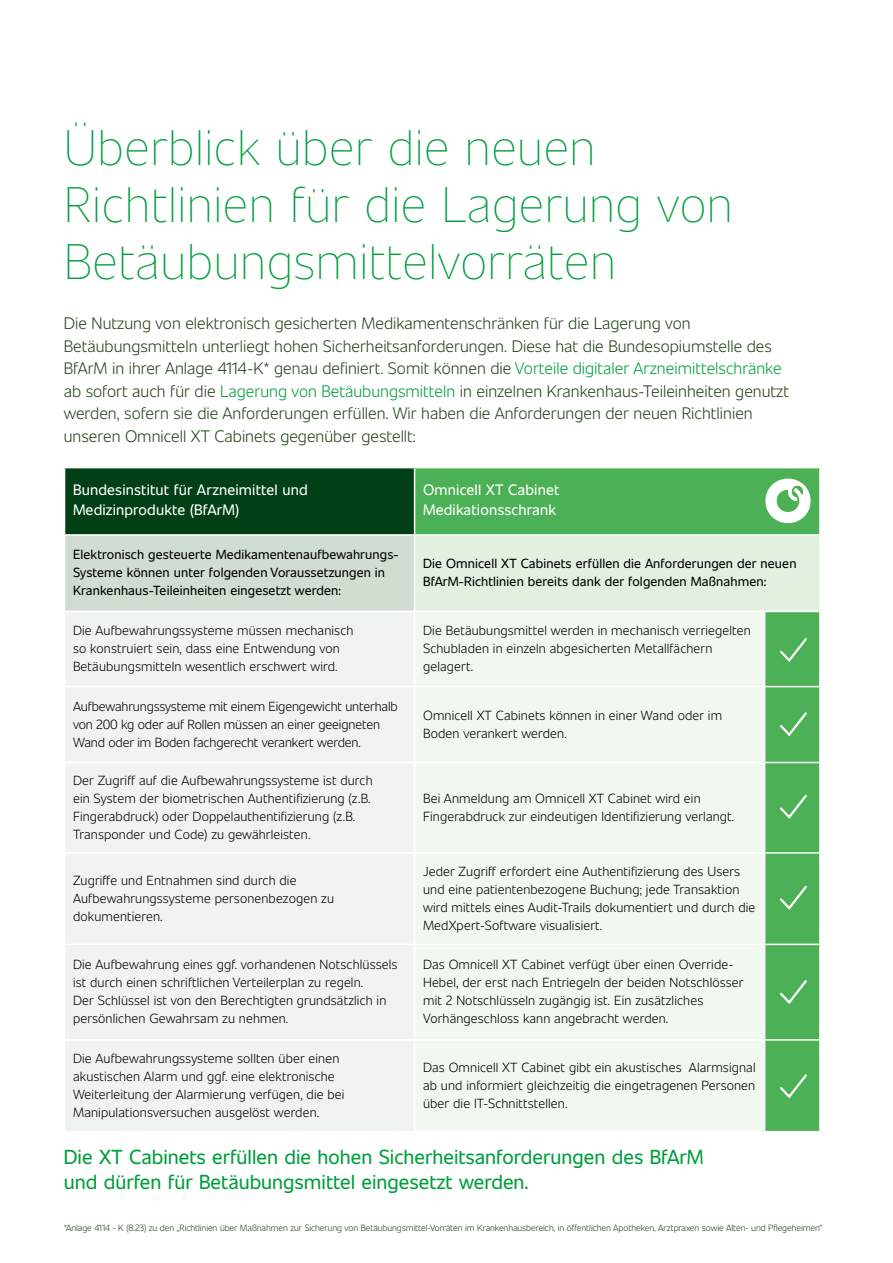
<style>
.page{position:relative;width:893px;height:1263px;background:#fff}
.page>*{position:absolute;margin:0;border:0;box-sizing:border-box;transform-origin:0 0}
.t1{font:200 49.5px/57px "Unitext";letter-spacing:.01em;color:#009e3d}
.t2{font:20.1px/25.5px "Unitext";color:#009e3d}
.t3{font:300 16.5px/22.5px "Unitext";color:#26431e}
.t4{font:15px/20.2px "Unitext";letter-spacing:.01em;color:#fff}
.t5{font:300 13.2px/18px "Unitext";letter-spacing:.01em;color:#000}
.t6{font:13.2px/18px "Unitext";letter-spacing:.01em;color:#000}
.t7{font:300 13.2px/18px "Unitext";letter-spacing:-.01em;color:#000}
.t8{font:300 9px "Unitext";letter-spacing:-.01em;color:#26431e}
.s1{color:#009e3d}
</style>
<div class="page">
<div style="left:65px;top:468px;width:350px;height:67px;background:#004014"></div>
<div style="left:415px;top:468px;width:404px;height:663px;background:#4cb056"></div>
<div style="left:65px;top:535px;width:350px;height:76px;background:#d2ddd1"></div>
<div style="left:415px;top:535px;width:405px;height:76px;background:#e3f0e0"></div>
<div style="left:65px;top:612px;width:349px;height:519px;background:#f0f4f0"></div>
<div style="left:415px;top:612px;width:349px;height:519px;background:#f1f8f0"></div>
<hr style="left:414px;top:468px;width:1px;height:66px;background:#fff">
<hr style="left:64px;top:534px;width:351px;height:2px;background:#fff">
<hr style="left:415px;top:534px;width:350px;height:2px;background:#fff">
<hr style="left:414px;top:536px;width:1px;height:75px;background:#fff">
<hr style="left:765px;top:534px;width:56px;height:2px;background:#fff">
<hr style="left:819px;top:536px;width:2px;height:75px;background:#fff">
<hr style="left:415px;top:611px;width:350px;height:1px;background:#fff">
<hr style="left:765px;top:611px;width:56px;height:1px;background:#fff">
<hr style="left:764px;top:612px;width:1px;height:74px;background:#fff">
<hr style="left:64px;top:686px;width:351px;height:1px;background:#fff">
<hr style="left:415px;top:686px;width:350px;height:1px;background:#fff">
<hr style="left:765px;top:686px;width:56px;height:1px;background:#fff">
<hr style="left:764px;top:687px;width:1px;height:75px;background:#fff">
<hr style="left:64px;top:762px;width:351px;height:1px;background:#fff">
<hr style="left:415px;top:762px;width:350px;height:1px;background:#fff">
<hr style="left:765px;top:762px;width:56px;height:1px;background:#fff">
<hr style="left:764px;top:763px;width:1px;height:89px;background:#fff">
<hr style="left:64px;top:852px;width:351px;height:2px;background:#fff">
<hr style="left:415px;top:852px;width:350px;height:2px;background:#fff">
<hr style="left:765px;top:852px;width:56px;height:2px;background:#fff">
<hr style="left:764px;top:854px;width:1px;height:89px;background:#fff">
<hr style="left:64px;top:943px;width:351px;height:2px;background:#fff">
<hr style="left:415px;top:943px;width:350px;height:2px;background:#fff">
<hr style="left:765px;top:943px;width:56px;height:2px;background:#fff">
<hr style="left:764px;top:945px;width:1px;height:94px;background:#fff">
<hr style="left:64px;top:1039px;width:351px;height:2px;background:#fff">
<hr style="left:415px;top:1039px;width:350px;height:2px;background:#fff">
<hr style="left:765px;top:1039px;width:56px;height:2px;background:#fff">
<hr style="left:764px;top:1041px;width:1px;height:90px;background:#fff">
<svg style="left:765px;top:478px;width:46px;height:46px"></svg>
<svg style="left:778px;top:636px;width:31px;height:28px"></svg>
<svg style="left:778px;top:710px;width:31px;height:28px"></svg>
<svg style="left:778px;top:793px;width:31px;height:27px"></svg>
<svg style="left:778px;top:884px;width:31px;height:27px"></svg>
<svg style="left:778px;top:978px;width:31px;height:28px"></svg>
<svg style="left:778px;top:1072px;width:31px;height:28px"></svg>
<h1 class="t1" style="left:64px;top:116px;width:671px">Überblick über die neuen<br>Richtlinien für die Lagerung von<br>Betäubungsmittelvorräten</h1>
<p class="t3" style="left:64px;top:311px;width:727px">Die Nutzung von elektronisch gesicherten Medikamentenschränken für die Lagerung von Betäubungsmitteln unterliegt hohen Sicherheitsanforderungen. Diese hat die Bundesopiumstelle des BfArM in ihrer Anlage 4114-K* genau definiert. Somit können die <span class="s1">Vorteile digitaler Arzneimittelschränke </span>ab sofort auch für die <span class="s1">Lagerung von Betäubungsmitteln</span> in einzelnen Krankenhaus-Teileinheiten genutzt werden, sofern sie die Anforderungen erfüllen. Wir haben die Anforderungen der neuen Richtlinien unseren Omnicell XT Cabinets gegenüber gestellt:</p>
<p class="t4" style="left:73px;top:479px;width:236px">Bundesinstitut für Arzneimittel und<br>Medizinprodukte (BfArM)</p>
<p class="t4" style="left:423px;top:479px;width:138px">Omnicell XT Cabinet<br>Medikationsschrank</p>
<p class="t6" style="left:73px;top:545px;width:327px">Elektronisch gesteuerte Medikamentenaufbewahrungs-<br>Systeme können unter folgenden Voraussetzungen in<br>Krankenhaus-Teileinheiten eingesetzt werden:</p>
<p class="t6" style="left:423px;top:554px;width:375px">Die Omnicell XT Cabinets erfüllen die Anforderungen der neuen<br>BfArM-Richtlinien bereits dank der folgenden Maßnahmen:</p>
<p class="t5" style="left:73px;top:621px;width:282px">Die Aufbewahrungssysteme müssen mechanisch so konstruiert sein, dass eine Entwendung von<br>Betäubungsmitteln wesentlich erschwert wird.</p>
<p class="t5" style="left:423px;top:621px;width:329px">Die Betäubungsmittel werden in mechanisch verriegelten<br>Schubladen in einzeln abgesicherten Metallfächern gelagert.</p>
<p class="t7" style="left:73px;top:696px;width:326px">Aufbewahrungssysteme mit einem Eigengewicht unterhalb von 200 kg oder auf Rollen müssen an einer geeigneten<br>Wand oder im Boden fachgerecht verankert werden.</p>
<p class="t5" style="left:423px;top:705px;width:301px">Omnicell XT Cabinets können in einer Wand oder im<br>Boden verankert werden.</p>
<p class="t5" style="left:73px;top:770px;width:301px">Der Zugriff auf die Aufbewahrungssysteme ist durch ein System der biometrischen Authentifizierung (z.B.<br>Fingerabdruck) oder Doppelauthentifizierung (z.B.<br>Transponder und Code) zu gewährleisten.</p>
<p class="t5" style="left:423px;top:788px;width:313px">Bei Anmeldung am Omnicell XT Cabinet wird ein<br>Fingerabdruck zur eindeutigen Identifizierung verlangt.</p>
<p class="t5" style="left:73px;top:870px;width:262px">Zugriffe und Entnahmen sind durch die<br>Aufbewahrungssysteme personenbezogen zu dokumentieren.</p>
<p class="t5" style="left:423px;top:861px;width:334px">Jeder Zugriff erfordert eine Authentifizierung des Users und eine patientenbezogene Buchung; jede Transaktion wird mittels eines Audit-Trails dokumentiert und durch die MedXpert-Software visualisiert.</p>
<p class="t5" style="left:73px;top:955px;width:326px">Die Aufbewahrung eines ggf. vorhandenen Notschlüssels ist durch einen schriftlichen Verteilerplan zu regeln.<br>Der Schlüssel ist von den Berechtigten grundsätzlich in persönlichen Gewahrsam zu nehmen.</p>
<p class="t5" style="left:423px;top:955px;width:322px">Das Omnicell XT Cabinet verfügt über einen Override-Hebel, der erst nach Entriegeln der beiden Notschlösser mit 2 Notschlüsseln zugängig ist. Ein zusätzliches Vorhängeschloss kann angebracht werden.</p>
<p class="t5" style="left:73px;top:1048px;width:273px">Die Aufbewahrungssysteme sollten über einen akustischen Alarm und ggf. eine elektronische Weiterleitung der Alarmierung verfügen, die bei Manipulationsversuchen ausgelöst werden.</p>
<p class="t5" style="left:423px;top:1057px;width:334px;text-align:justify">Das Omnicell XT Cabinet gibt ein akustisches Alarmsignal ab und informiert gleichzeitig die eingetragenen Personen über die IT-Schnittstellen.</p>
<h2 class="t2" style="left:64px;top:1142px;width:641px">Die XT Cabinets erfüllen die hohen Sicherheitsanforderungen des BfArM und dürfen für Betäubungsmittel eingesetzt werden.</h2>
<p class="t8" style="left:64px;top:1221px;width:760px">*Anlage 4114 - K (8.23) zu den „Richtlinien über Maßnahmen zur Sicherung von Betäubungsmittel-Vorräten im Krankenhausbereich, in öffentlichen Apotheken, Arztpraxen sowie Alten- und Pflegeheimen“</p>
</div>
